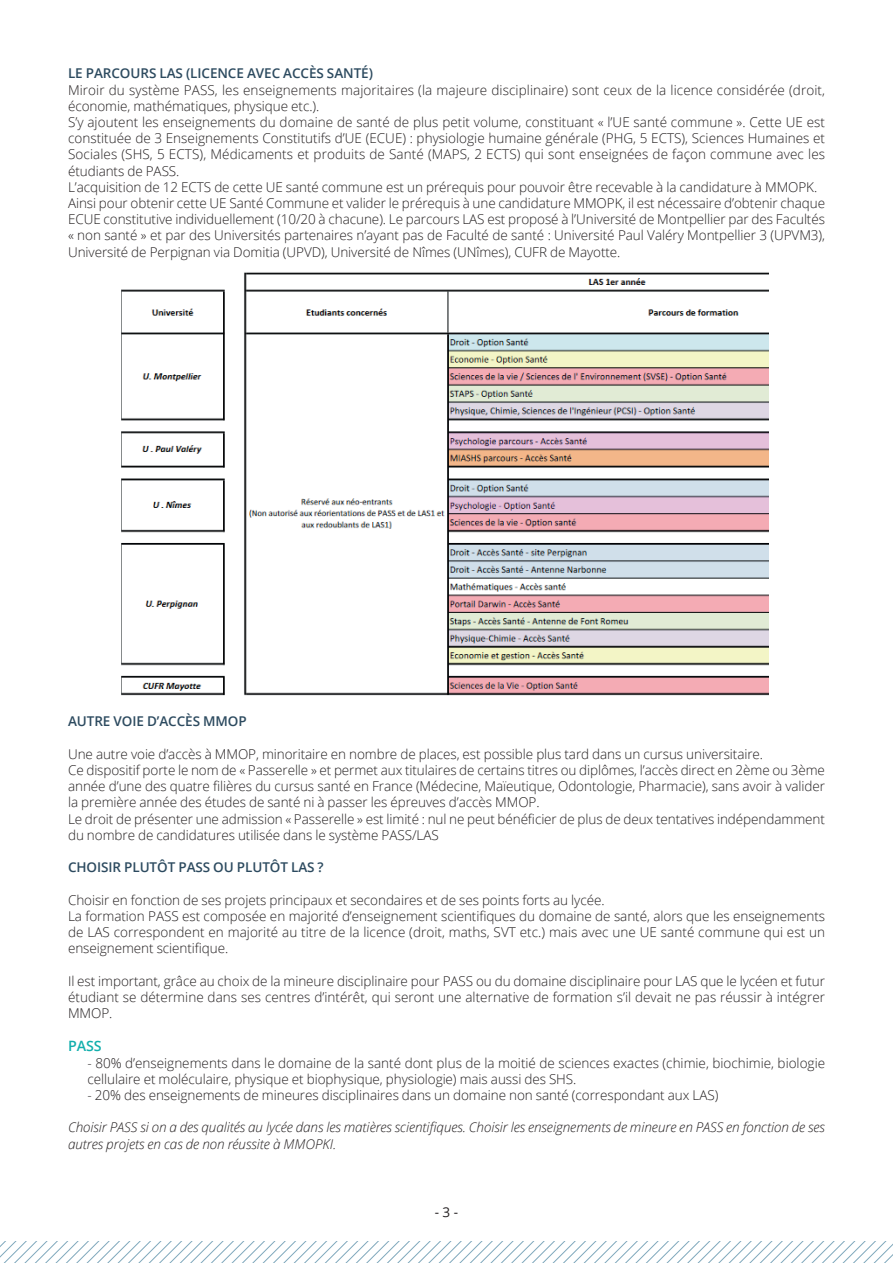
<style>
.page{position:relative;width:893px;height:1263px;background:#fff}
.page>*{position:absolute;margin:0;border:0;box-sizing:border-box;transform-origin:0 0}
.t1{font:600 14.25px "Open Sans";color:#13afad}
.t2{font:300 13.5px/16.2px "Open Sans";letter-spacing:-.005em;color:#231f20}
.t3{font:italic 300 13.5px/16.2px "Open Sans";letter-spacing:-.005em;color:#231f20}
.t4{font:600 13.5px "Open Sans";letter-spacing:-.005em;color:#2c4a5f}
.t5{font:13.5px "Open Sans";color:#231f20}
</style>
<div class="page">
<svg style="left:0;top:1242px;width:893px;height:21px"></svg>
<img style="left:121px;top:272px;width:648px;height:423px">
<p class="t4" style="left:68px;top:64px;width:306px">LE PARCOURS LAS (LICENCE AVEC ACCÈS SANTÉ)</p>
<p class="t2" style="left:68px;top:81px;width:759px">Miroir du système PASS, les enseignements majoritaires (la majeure disciplinaire) sont ceux de la licence considérée (droit, économie, mathématiques, physique etc.).<br>S’y ajoutent les enseignements du domaine de santé de plus petit volume, constituant « l’UE santé commune ». Cette UE est constituée de 3 Enseignements Constitutifs d’UE (ECUE) : physiologie humaine générale (PHG, 5 ECTS), Sciences Humaines et Sociales (SHS, 5 ECTS), Médicaments et produits de Santé (MAPS, 2 ECTS) qui sont enseignées de façon commune avec les étudiants de PASS.<br>L’acquisition de 12 ECTS de cette UE santé commune est un prérequis pour pouvoir être recevable à la candidature à MMOPK.<br>Ainsi pour obtenir cette UE Santé Commune et valider le prérequis à une candidature MMOPK, il est nécessaire d’obtenir chaque ECUE constitutive individuellement (10/20 à chacune). Le parcours LAS est proposé à l’Université de Montpellier par des Facultés « non santé » et par des Universités partenaires n’ayant pas de Faculté de santé : Université Paul Valéry Montpellier 3 (UPVM3), Université de Perpignan via Domitia (UPVD), Université de Nîmes (UNîmes), CUFR de Mayotte.</p>
<p class="t4" style="left:68px;top:712px;width:180px">AUTRE VOIE D’ACCÈS MMOP</p>
<p class="t2" style="left:68px;top:745px;width:758px">Une autre voie d’accès à MMOP, minoritaire en nombre de places, est possible plus tard dans un cursus universitaire.<br>Ce dispositif porte le nom de « Passerelle » et permet aux titulaires de certains titres ou diplômes, l’accès direct en 2ème ou 3ème année d’une des quatre filières du cursus santé en France (Médecine, Maïeutique, Odontologie, Pharmacie), sans avoir à valider la première année des études de santé ni à passer les épreuves d’accès MMOP.<br>Le droit de présenter une admission « Passerelle » est limité : nul ne peut bénéficier de plus de deux tentatives indépendamment du nombre de candidatures utilisée dans le système PASS/LAS</p>
<p class="t4" style="left:68px;top:858px;width:257px">CHOISIR PLUTÔT PASS OU PLUTÔT LAS ?</p>
<p class="t2" style="left:68px;top:891px;width:759px">Choisir en fonction de ses projets principaux et secondaires et de ses points forts au lycée.<br>La formation PASS est composée en majorité d’enseignement scientifiques du domaine de santé, alors que les enseignements de LAS correspondent en majorité au titre de la licence (droit, maths, SVT etc.) mais avec une UE santé commune qui est un enseignement scientifique.</p>
<p class="t2" style="left:68px;top:972px;width:758px;text-align:justify">Il est important, grâce au choix de la mineure disciplinaire pour PASS ou du domaine disciplinaire pour LAS que le lycéen et futur étudiant se détermine dans ses centres d’intérêt, qui seront une alternative de formation s’il devait ne pas réussir à intégrer MMOP.</p>
<p class="t1" style="left:68px;top:1036px;width:35px">PASS</p>
<p class="t2" style="left:88px;top:1054px;width:739px">- 80% d’enseignements dans le domaine de la santé dont plus de la moitié de sciences exactes (chimie, biochimie, biologie cellulaire et moléculaire, physique et biophysique, physiologie) mais aussi des SHS.</p>
<p class="t2" style="left:88px;top:1087px;width:632px">- 20% des enseignements de mineures disciplinaires dans un domaine non santé (correspondant aux LAS)</p>
<p class="t3" style="left:68px;top:1119px;width:758px">Choisir PASS si on a des qualités au lycée dans les matières scientifiques. Choisir les enseignements de mineure en PASS en fonction de ses autres projets en cas de non réussite à MMOPKI.</p>
<p class="t5" style="left:435px;top:1202px;width:25px">- 3 -</p>
</div>
